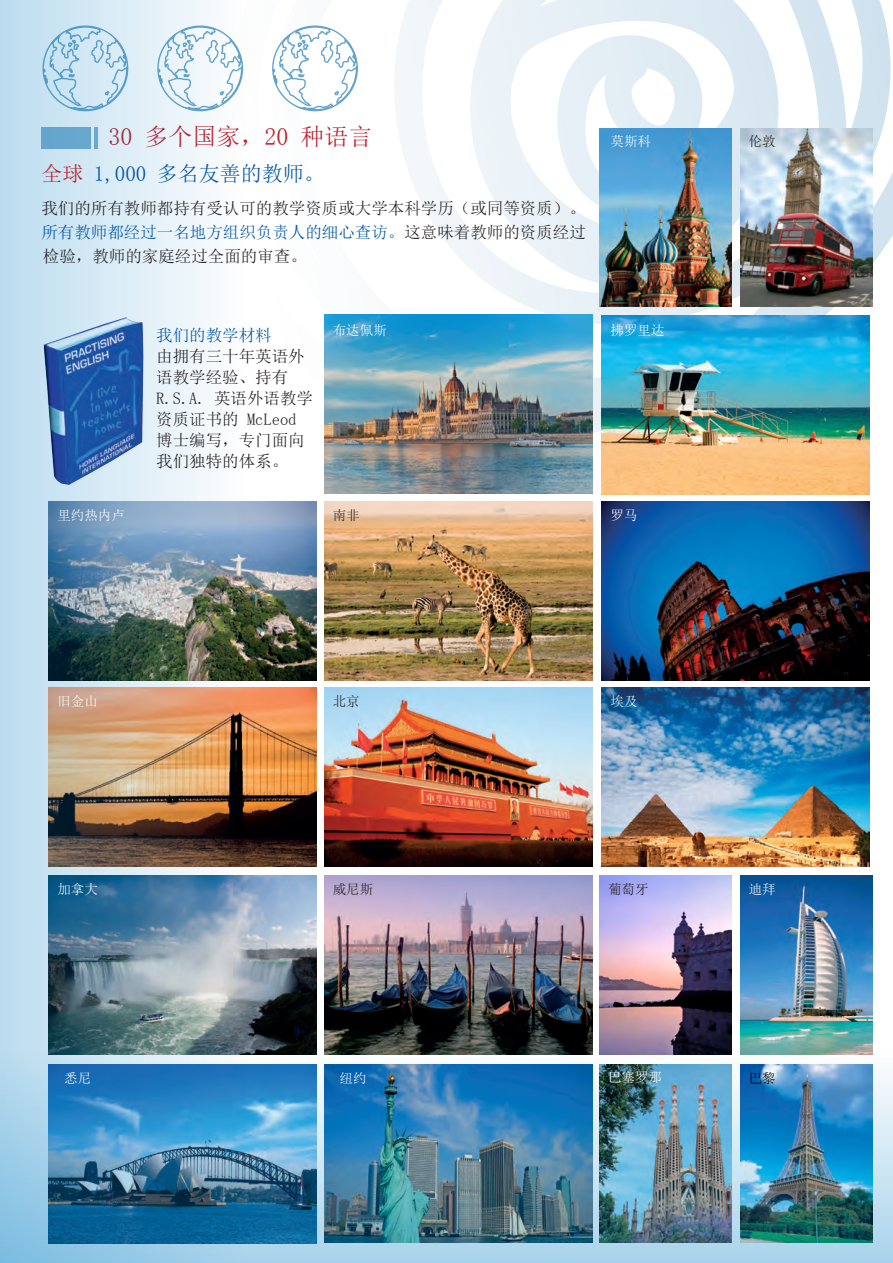
<style>
.page{position:relative;width:893px;height:1263px;background:#fff}
.page>*{position:absolute;margin:0;border:0;box-sizing:border-box;transform-origin:0 0}
.t1{font:24px "Sim Sun";color:#be1d2c}
.t2{font:21px "Sim Sun";color:#0155a5}
.t3{font:16.5px/21px "Sim Sun";color:#231f20}
.t4{font:16.5px "Sim Sun";color:#0155a5}
.t5{font:13.5px "Sim Sun";color:#fff}
.t6{font:13.5px "Sim Sun";color:#231f20}
.t7{font:13.5px "Sim Sun";color:#000}
.s1{color:#be1d2c}
.s2{color:#0155a5}
</style>
<div class="page">
<svg style="left:324px;top:0;width:569px;height:445px"></svg>
<img style="left:600px;top:128px;width:131px;height:179px">
<svg style="left:314px;top:25px;width:45px;height:88px"></svg>
<img style="left:602px;top:688px;width:268px;height:178px">
<img style="left:602px;top:315px;width:268px;height:179px">
<img style="left:324px;top:315px;width:268px;height:178px">
<img style="left:602px;top:502px;width:268px;height:178px">
<img style="left:324px;top:688px;width:268px;height:178px">
<img style="left:324px;top:502px;width:268px;height:178px">
<img style="left:740px;top:128px;width:132px;height:179px">
<img style="left:740px;top:876px;width:132px;height:126px">
<img style="left:324px;top:876px;width:268px;height:126px">
<img style="left:600px;top:876px;width:131px;height:126px">
<img style="left:0;top:0;width:314px;height:1002px">
<div style="left:41px;top:127px;width:50px;height:22px;background:#66a6ce"></div>
<hr style="left:94px;top:127px;width:3px;height:22px;background:#0068a9">
<img style="left:0;top:1002px;width:893px;height:261px">
<p class="t1" style="left:108px;top:125px;width:265px">30 多个国家，20 种语言</p>
<p class="t2" style="left:41px;top:163px;width:285px"><span class="s1">全球</span> 1,000 多名友善的教师。</p>
<p class="t3" style="left:41px;top:197px;width:546px">我们的所有教师都持有受认可的教学资质或大学本科学历（或同等资质）。</p>
<p class="t3" style="left:41px;top:220px;width:546px;line-height:24px"><span class="s2">所有教师都经过一名地方组织负责人的细心查访。</span>这意味着教师的资质经过检验，教师的家庭经过全面的审查。</p>
<p class="t5" style="left:610px;top:135px;width:42px">莫斯科</p>
<p class="t6" style="left:749px;top:135px;width:28px">伦敦</p>
<p class="t5" style="left:57px;top:508px;width:69px">里约热内卢</p>
<p class="t4" style="left:156px;top:327px;width:117px">我们的教学材料</p>
<p class="t3" style="left:156px;top:346px;width:158px">由拥有三十年英语外语教学经验、持有<br>R.S.A. 英语外语教学资质证书的 McLeod博士编写，专门面向我们独特的体系。</p>
<p class="t5" style="left:333px;top:324px;width:56px">布达佩斯</p>
<p class="t5" style="left:610px;top:324px;width:55px">拂罗里达</p>
<p class="t6" style="left:333px;top:508px;width:28px">南非</p>
<p class="t5" style="left:610px;top:508px;width:28px">罗马</p>
<p class="t5" style="left:57px;top:694px;width:42px">旧金山</p>
<p class="t6" style="left:333px;top:694px;width:28px">北京</p>
<p class="t5" style="left:610px;top:694px;width:28px">埃及</p>
<p class="t5" style="left:57px;top:882px;width:42px">加拿大</p>
<p class="t6" style="left:333px;top:882px;width:42px">威尼斯</p>
<p class="t6" style="left:608px;top:882px;width:42px">葡萄牙</p>
<p class="t5" style="left:749px;top:882px;width:28px">迪拜</p>
<p class="t5" style="left:64px;top:1071px;width:28px">悉尼</p>
<p class="t5" style="left:339px;top:1071px;width:28px">纽约</p>
<p class="t5" style="left:608px;top:1071px;width:55px">巴塞罗那</p>
<p class="t7" style="left:749px;top:1071px;width:28px">巴黎</p>
</div>
